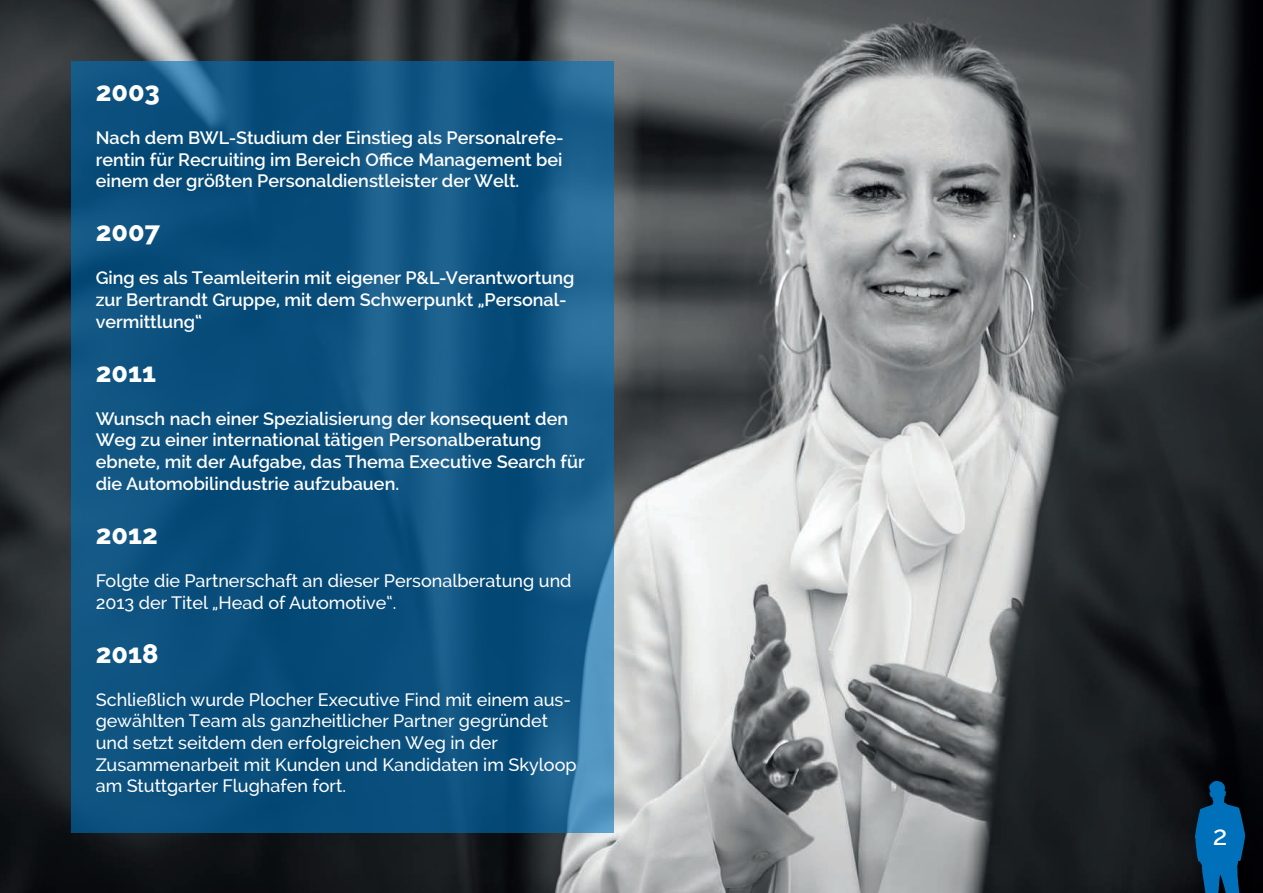
<style>
.page{position:relative;width:1263px;height:893px;background:#fff}
.page>*{position:absolute;margin:0;border:0;box-sizing:border-box;transform-origin:0 0}
.t1{font:800 27px "Raleway";color:#fff}
.t2{font:500 27px "Raleway";color:#fff}
.t3{font:600 18px/21.6px "Raleway";color:#fff}
.t4{font:500 18px/21.6px "Raleway";color:#fff}
</style>
<div class="page">
<img style="left:0;top:0;width:1263px;height:893px">
<svg style="left:71px;top:61px;width:543px;height:771px;background:#0f5381"></svg>
<svg style="left:1195px;top:781px;width:50px;height:112px;background:#014f83"></svg>
<h1 class="t1" style="left:96px;top:76px;width:66px">2003</h1>
<p class="t3" style="left:96px;top:127px;width:469px;text-align:justify">Nach dem BWL-Studium der Einstieg als Personalrefe&shy;rentin für Recruiting im Bereich Office Management bei einem der größten Personaldienstleister der Welt.</p>
<h1 class="t1" style="left:96px;top:216px;width:66px">2007</h1>
<p class="t3" style="left:96px;top:267px;width:480px">Ging es als Teamleiterin mit eigener P&amp;L-Verantwortung zur Bertrandt Gruppe, mit dem Schwerpunkt „Personal&shy;vermittlung“</p>
<h1 class="t1" style="left:96px;top:357px;width:62px">2011</h1>
<p class="t3" style="left:96px;top:408px;width:491px">Wunsch nach einer Spezialisierung der konsequent den Weg zu einer international tätigen Personalberatung ebnete, mit der Aufgabe, das Thema Executive Search für die Automobilindustrie aufzubauen.</p>
<h1 class="t1" style="left:96px;top:519px;width:64px">2012</h1>
<p class="t4" style="left:96px;top:570px;width:477px">Folgte die Partnerschaft an dieser Personalberatung und<br>2013 der Titel „Head of Automotive“.</p>
<h1 class="t1" style="left:96px;top:638px;width:64px">2018</h1>
<p class="t4" style="left:96px;top:689px;width:482px">Schließlich wurde Plocher Executive Find mit einem aus&shy;gewählten Team als ganzheitlicher Partner gegründet und setzt seitdem den erfolgreichen Weg in der Zusammenarbeit mit Kunden und Kandidaten im Skyloop am Stuttgarter Flughafen fort.</p>
<h1 class="t2" style="left:1213px;top:820px;width:16px">2</h1>
</div>
